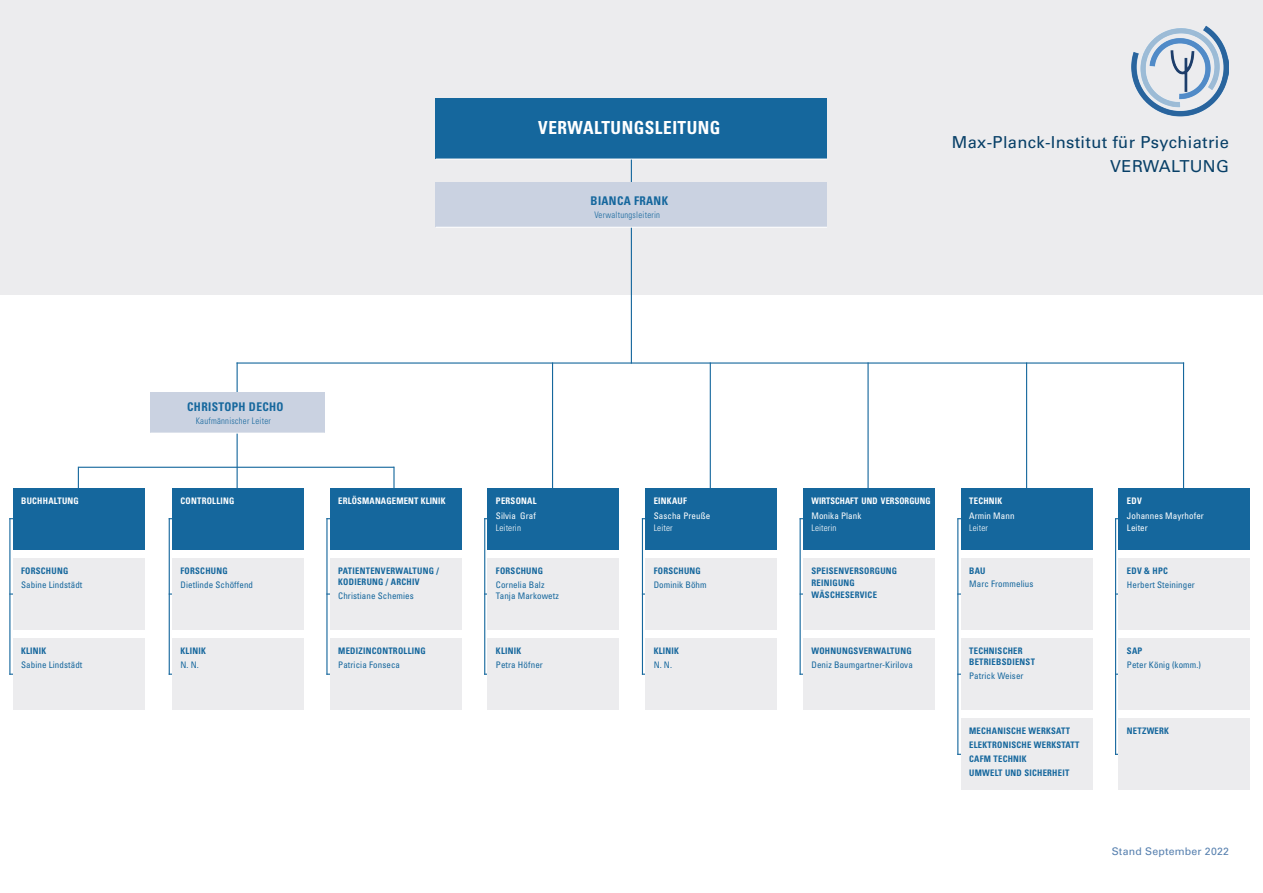
<style>
.page{position:relative;width:1263px;height:893px;background:#fff}
.page>*{position:absolute;margin:0;border:0;box-sizing:border-box;transform-origin:0 0}
.t1{font:700 condensed 18px "Univers";letter-spacing:.03em;color:#fff;scale:.96 1}
.t2{font:16.5px/24px "Univers";letter-spacing:.02em;color:#073f67;text-align:right}
.t3{font:700 condensed 12px "Univers";letter-spacing:.03em;color:#15679d;scale:.96 1}
.t4{font:10.5px "Univers";letter-spacing:.02em;color:#557fae}
.t5{font:700 condensed 9px/14px "Univers";letter-spacing:.03em;color:#15679d;scale:.96 1}
.t6{font:condensed 9px/10.8px "Univers";letter-spacing:.01em;color:#15679d}
.t7{font:700 condensed 9px "Univers";letter-spacing:.025em;color:#fff;scale:.96 1}
.t8{font:condensed 9px/11.9px "Univers";letter-spacing:.01em;color:#fff}
.t9{font:300 condensed 9px "Univers";letter-spacing:.03em;color:#15679d;scale:.96 1}
.t10{font:300 condensed 9px "Univers";letter-spacing:.01em;color:#fff}
.t11{font:700 condensed 9px "Univers";letter-spacing:.025em;color:#fff;scale:.93 1}
</style>
<div class="page">
<hr style="left:393px;top:467px;width:2px;height:58px;background:#15679d">
<div style="left:0;top:0;width:1263px;height:294px;background:#ececee"></div>
<hr style="left:237px;top:362px;width:947px;height:2px;background:#15679d">
<hr style="left:79px;top:467px;width:315px;height:1px;background:#15679d">
<hr style="left:631px;top:156px;width:1px;height:208px;background:#15679d">
<img style="left:1131px;top:26px;width:97px;height:91px">
<hr style="left:710px;top:362px;width:1px;height:139px;background:#15679d">
<hr style="left:237px;top:362px;width:1px;height:165px;background:#15679d">
<hr style="left:552px;top:362px;width:1px;height:147px;background:#15679d">
<hr style="left:78px;top:467px;width:1px;height:58px;background:#15679d">
<hr style="left:867px;top:362px;width:2px;height:141px;background:#15679d">
<hr style="left:1183px;top:362px;width:1px;height:133px;background:#15679d">
<hr style="left:1026px;top:362px;width:1px;height:164px;background:#15679d">
<hr style="left:642px;top:518px;width:1px;height:157px;background:#15679d">
<div style="left:645px;top:558px;width:132px;height:72px;background:#ececee"></div>
<div style="left:645px;top:638px;width:132px;height:72px;background:#ececee"></div>
<div style="left:645px;top:488px;width:132px;height:62px;background:#15679d"></div>
<hr style="left:169px;top:518px;width:1px;height:157px;background:#15679d">
<div style="left:172px;top:558px;width:132px;height:72px;background:#ececee"></div>
<div style="left:172px;top:638px;width:132px;height:72px;background:#ececee"></div>
<div style="left:172px;top:488px;width:132px;height:62px;background:#15679d"></div>
<hr style="left:484px;top:518px;width:1px;height:157px;background:#15679d">
<div style="left:487px;top:558px;width:132px;height:72px;background:#ececee"></div>
<div style="left:487px;top:638px;width:132px;height:72px;background:#ececee"></div>
<div style="left:487px;top:488px;width:132px;height:61px;background:#15679d"></div>
<hr style="left:799px;top:518px;width:2px;height:157px;background:#15679d">
<div style="left:803px;top:558px;width:132px;height:72px;background:#ececee"></div>
<div style="left:803px;top:638px;width:132px;height:72px;background:#ececee"></div>
<div style="left:803px;top:488px;width:132px;height:62px;background:#15679d"></div>
<hr style="left:9px;top:518px;width:1px;height:157px;background:#15679d">
<div style="left:13px;top:558px;width:131px;height:72px;background:#ececee"></div>
<div style="left:13px;top:638px;width:131px;height:72px;background:#ececee"></div>
<div style="left:13px;top:488px;width:131px;height:61px;background:#15679d"></div>
<hr style="left:1115px;top:518px;width:1px;height:237px;background:#15679d">
<div style="left:1118px;top:558px;width:132px;height:72px;background:#ececee"></div>
<div style="left:1118px;top:638px;width:132px;height:72px;background:#ececee"></div>
<div style="left:1118px;top:718px;width:132px;height:72px;background:#ececee"></div>
<div style="left:1118px;top:488px;width:132px;height:62px;background:#15679d"></div>
<hr style="left:957px;top:518px;width:1px;height:237px;background:#15679d">
<div style="left:961px;top:558px;width:131px;height:72px;background:#ececee"></div>
<div style="left:961px;top:638px;width:131px;height:72px;background:#ececee"></div>
<div style="left:961px;top:718px;width:131px;height:72px;background:#ececee"></div>
<div style="left:961px;top:488px;width:131px;height:61px;background:#15679d"></div>
<hr style="left:326px;top:518px;width:1px;height:157px;background:#15679d">
<div style="left:330px;top:558px;width:132px;height:72px;background:#ececee"></div>
<div style="left:330px;top:638px;width:132px;height:72px;background:#ececee"></div>
<div style="left:330px;top:488px;width:132px;height:62px;background:#15679d"></div>
<div style="left:150px;top:393px;width:175px;height:40px;background:#cad2e1"></div>
<hr style="left:150px;top:433px;width:175px;height:1px;background:#fff">
<div style="left:436px;top:183px;width:391px;height:44px;background:#cad2e1"></div>
<hr style="left:436px;top:227px;width:391px;height:1px;background:#fff">
<div style="left:436px;top:99px;width:391px;height:60px;background:#15679d"></div>
<hr style="left:436px;top:159px;width:391px;height:1px;background:#fff">
<h1 class="t1" style="left:538px;top:117px;width:191px">VERWALTUNGSLEITUNG</h1>
<h2 class="t2" style="left:952px;top:130px;width:279px">Max-Planck-Institut für Psychiatrie<br>VERWALTUNG</h2>
<h3 class="t3" style="left:591px;top:193px;width:82px">BIANCA FRANK</h3>
<p class="t9" style="left:594px;top:210px;width:70px">Verwaltungsleiterin</p>
<h3 class="t3" style="left:187px;top:399px;width:102px">CHRISTOPH DECHO</h3>
<p class="t9" style="left:196px;top:416px;width:80px">Kaufmännischer Leiter</p>
<p class="t7" style="left:21px;top:495px;width:62px">BUCHHALTUNG</p>
<p class="t7" style="left:180px;top:495px;width:58px">CONTROLLING</p>
<p class="t7" style="left:338px;top:495px;width:113px">ERLÖSMANAGEMENT KLINIK</p>
<p class="t7" style="left:496px;top:495px;width:44px">PERSONAL</p>
<p class="t8" style="left:496px;top:510px;width:41px">Silvia Graf</p>
<p class="t10" style="left:496px;top:522px;width:27px">Leiterin</p>
<p class="t7" style="left:654px;top:495px;width:36px">EINKAUF</p>
<p class="t8" style="left:654px;top:510px;width:58px">Sascha Preuße</p>
<p class="t10" style="left:654px;top:522px;width:20px">Leiter</p>
<p class="t11" style="left:811px;top:495px;width:130px">WIRTSCHAFT UND VERSORGUNG</p>
<p class="t8" style="left:811px;top:510px;width:51px">Monika Plank</p>
<p class="t10" style="left:811px;top:522px;width:27px">Leiterin</p>
<p class="t7" style="left:969px;top:495px;width:36px">TECHNIK</p>
<p class="t8" style="left:969px;top:510px;width:47px">Armin Mann</p>
<p class="t10" style="left:969px;top:522px;width:20px">Leiter</p>
<p class="t7" style="left:1127px;top:495px;width:17px">EDV</p>
<p class="t8" style="left:1127px;top:510px;width:79px">Johannes Mayrhofer<br>Leiter</p>
<p class="t5" style="left:21px;top:564px;width:51px">FORSCHUNG</p>
<p class="t6" style="left:21px;top:579px;width:63px">Sabine Lindstädt</p>
<p class="t5" style="left:180px;top:564px;width:51px">FORSCHUNG</p>
<p class="t6" style="left:180px;top:579px;width:74px">Dietlinde Schöffend</p>
<p class="t5" style="left:338px;top:565px;width:106px;line-height:10.8px">PATIENTENVERWALTUNG /<br>KODIERUNG / ARCHIV</p>
<p class="t6" style="left:338px;top:590px;width:77px">Christiane Schemies</p>
<p class="t5" style="left:496px;top:564px;width:51px">FORSCHUNG</p>
<p class="t6" style="left:496px;top:579px;width:65px">Cornelia Balz<br>Tanja Markowetz</p>
<p class="t5" style="left:654px;top:564px;width:51px">FORSCHUNG</p>
<p class="t6" style="left:654px;top:579px;width:54px">Dominik Böhm</p>
<p class="t5" style="left:811px;top:565px;width:91px;line-height:11.9px">SPEISENVERSORGUNG<br>REINIGUNG<br>WÄSCHESERVICE</p>
<p class="t5" style="left:969px;top:564px;width:19px">BAU</p>
<p class="t6" style="left:969px;top:578px;width:66px">Marc Frommelius</p>
<p class="t5" style="left:1127px;top:564px;width:44px">EDV &amp; HPC</p>
<p class="t6" style="left:1127px;top:579px;width:70px">Herbert Steininger</p>
<p class="t5" style="left:21px;top:644px;width:28px">KLINIK</p>
<p class="t6" style="left:21px;top:659px;width:63px">Sabine Lindstädt</p>
<p class="t5" style="left:180px;top:644px;width:28px">KLINIK</p>
<p class="t6" style="left:180px;top:659px;width:20px">N. N.</p>
<p class="t5" style="left:338px;top:644px;width:93px">MEDIZINCONTROLLING</p>
<p class="t6" style="left:338px;top:659px;width:63px">Patricia Fonseca</p>
<p class="t5" style="left:496px;top:644px;width:28px">KLINIK</p>
<p class="t6" style="left:496px;top:659px;width:48px">Petra Höfner</p>
<p class="t5" style="left:654px;top:644px;width:28px">KLINIK</p>
<p class="t6" style="left:654px;top:659px;width:20px">N. N.</p>
<p class="t5" style="left:811px;top:644px;width:106px">WOHNUNGSVERWALTUNG</p>
<p class="t6" style="left:811px;top:659px;width:103px">Deniz Baumgartner-Kirilova</p>
<p class="t5" style="left:969px;top:645px;width:70px;line-height:10.8px">TECHNISCHER<br>BETRIEBSDIENST</p>
<p class="t6" style="left:969px;top:670px;width:56px">Patrick Weiser</p>
<p class="t5" style="left:1127px;top:644px;width:18px">SAP</p>
<p class="t6" style="left:1127px;top:659px;width:76px">Peter König (komm.)</p>
<p class="t5" style="left:969px;top:724px;width:116px">MECHANISCHE WERKSATT<br>ELEKTRONISCHE WERKSTATT<br>CAFM TECHNIK<br>UMWELT UND SICHERHEIT</p>
<p class="t5" style="left:1127px;top:724px;width:45px">NETZWERK</p>
<p class="t4" style="left:1112px;top:845px;width:119px">Stand September 2022</p>
</div>
